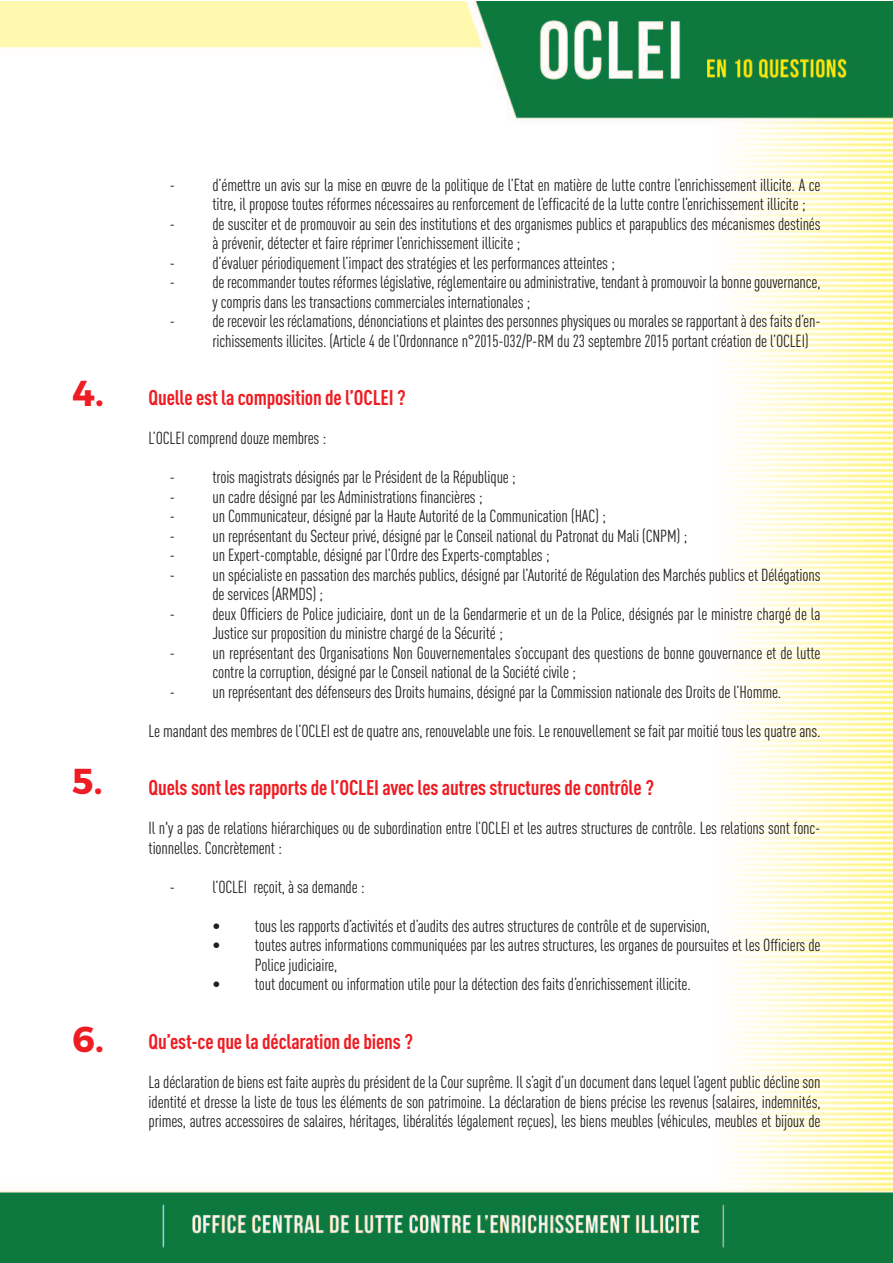
<style>
.page{position:relative;width:893px;height:1263px;background:#fff}
.page>*{position:absolute;margin:0;border:0;box-sizing:border-box;transform-origin:0 0}
.t1{font:700 36px "Montserrat";color:#ee1d23}
.t2{font:700 condensed 21px "DIN Pro";letter-spacing:-.01em;color:#ee1d23}
.t3{font:condensed 17.25px/19.5px "DIN Pro";letter-spacing:-.01em;color:#231f20}
</style>
<div class="page">
<img style="left:0;top:1px;width:893px;height:1262px">
<h1 class="t1" style="left:72px;top:371px;width:33px">4.</h1>
<h1 class="t1" style="left:72px;top:759px;width:32px">5.</h1>
<h1 class="t1" style="left:72px;top:1017px;width:33px">6.</h1>
<p class="t3" style="left:212px;top:177px;width:610px;text-indent:-43px">- d’émettre un avis sur la mise en œuvre de la politique de l’Etat en matière de lutte contre l’enrichissement illicite. A ce titre, il propose toutes réformes nécessaires au renforcement de l’efficacité de la lutte contre l’enrichissement illicite ;</p>
<p class="t3" style="left:212px;top:216px;width:610px;text-indent:-43px">- de susciter et de promouvoir au sein des institutions et des organismes publics et parapublics des mécanismes destinés à prévenir, détecter et faire réprimer l’enrichissement illicite ;</p>
<p class="t3" style="left:170px;top:255px;width:446px">- d’évaluer périodiquement l’impact des stratégies et les performances atteintes ;</p>
<p class="t3" style="left:212px;top:274px;width:610px;text-indent:-43px">- derecommander toutesréformeslégislative, réglementaireouadministrative, tendantàpromouvoir labonnegouvernance, y compris dans les transactions commerciales internationales ;</p>
<p class="t3" style="left:212px;top:313px;width:610px;text-indent:-43px">- de recevoir les réclamations, dénonciations et plaintes des personnes physiques ou morales se rapportant à des faits d’en&shy;richissements illicites. (Article 4 de l’Ordonnance n°2015-032/P-RM du 23 septembre 2015 portant création de l’OCLEI)</p>
<p class="t2" style="left:149px;top:390px;width:259px">Quelle est la composition de l’OCLEI ?</p>
<p class="t3" style="left:149px;top:430px;width:179px">L’OCLEI comprend douze membres :</p>
<p class="t3" style="left:170px;top:469px;width:347px">- trois magistrats désignés par le Président de la République ;</p>
<p class="t3" style="left:170px;top:489px;width:314px">- un cadre désigné par les Administrations financières ;</p>
<p class="t3" style="left:170px;top:508px;width:438px">- un Communicateur, désigné par la Haute Autorité de la Communication (HAC) ;</p>
<p class="t3" style="left:170px;top:528px;width:519px">- un représentant du Secteur privé, désigné par le Conseil national du Patronat du Mali (CNPM) ;</p>
<p class="t3" style="left:170px;top:547px;width:381px">- un Expert-comptable, désigné par l’Ordre des Experts-comptables ;</p>
<p class="t3" style="left:212px;top:567px;width:610px;text-indent:-43px">- un spécialiste en passation des marchés publics, désigné par l’Autorité de Régulation des Marchés publics et Délégations de services (ARMDS) ;</p>
<p class="t3" style="left:212px;top:606px;width:610px;text-indent:-43px">- deux Officiers de Police judiciaire, dont un de la Gendarmerie et un de la Police, désignés par le ministre chargé de la<br>Justice sur proposition du ministre chargé de la Sécurité ;</p>
<p class="t3" style="left:212px;top:645px;width:610px;text-indent:-43px">- un représentant des Organisations Non Gouvernementales s’occupant des questions de bonne gouvernance et de lutte contre la corruption, désigné par le Conseil national de la Société civile ;</p>
<p class="t3" style="left:170px;top:684px;width:613px">- un représentant des défenseurs des Droits humains, désigné par la Commission nationale des Droits de l’Homme.</p>
<p class="t3" style="left:149px;top:723px;width:673px">Le mandant des membres de l’OCLEI est de quatre ans, renouvelable une fois. Le renouvellement se fait par moitié tous les quatre ans.</p>
<p class="t2" style="left:149px;top:780px;width:507px">Quels sont les rapports de l’OCLEI avec les autres structures de contrôle ?</p>
<p class="t3" style="left:149px;top:820px;width:673px">Il n'y a pas de relations hiérarchiques ou de subordination entre l’OCLEI et les autres structures de contrôle. Les relations sont fonc&shy;tionnelles. Concrètement :</p>
<p class="t3" style="left:170px;top:879px;width:196px">- l’OCLEI reçoit, à sa demande :</p>
<p class="t3" style="left:212px;top:918px;width:499px">• tous les rapports d’activités et d’audits des autres structures de contrôle et de supervision,</p>
<p class="t3" style="left:255px;top:937px;width:567px;text-indent:-43px">• toutes autres informations communiquées par les autres structures, les organes de poursuites et les Officiers de<br>Police judiciaire,</p>
<p class="t3" style="left:212px;top:976px;width:480px">• tout document ou information utile pour la détection des faits d’enrichissement illicite.</p>
<p class="t2" style="left:149px;top:1034px;width:266px">Qu’est-ce que la déclaration de biens ?</p>
<p class="t3" style="left:149px;top:1074px;width:673px;text-align:justify">La déclaration de biens est faite auprès du président de la Cour suprême. Il s’agit d’un document dans lequel l’agent public décline son identité et dresse la liste de tous les éléments de son patrimoine. La déclaration de biens précise les revenus (salaires, indemnités, primes, autres accessoires de salaires, héritages, libéralités légalement reçues), les biens meubles (véhicules, meubles et bijoux de</p>
</div>
